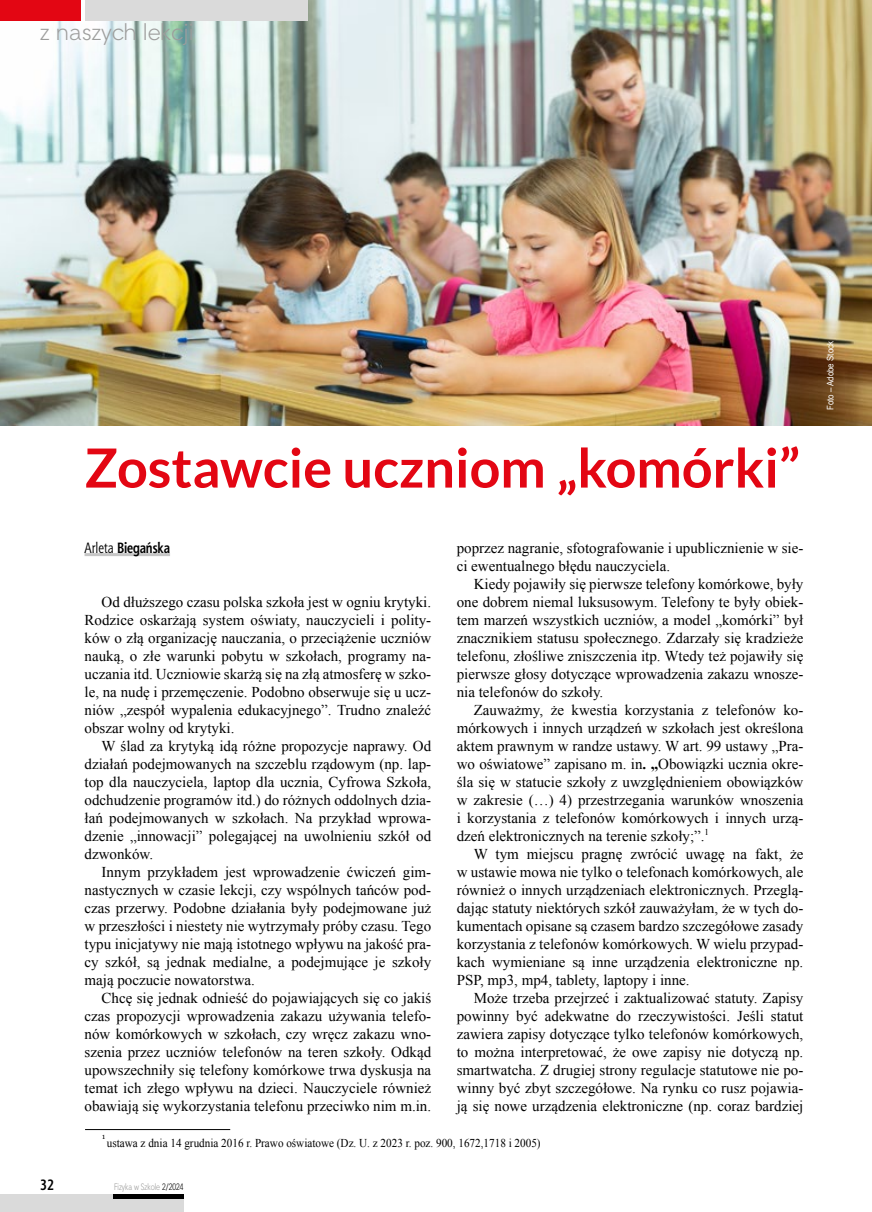
<style>
.page{position:relative;width:872px;height:1212px;background:#fff}
.page>*{position:absolute;margin:0;border:0;box-sizing:border-box;transform-origin:0 0}
.t1{font:700 54px "Lato";color:#e30613}
.t2{font:22.5px "Straight EFN";color:#9d9d9c}
.txt{font:15px/18px "Times New Roman";color:#000;text-align:justify}
.autor{font:700 15px "Aerton Cnd EFN";color:#000}
.t3{font:12px "Times New Roman";color:#000;scale:.93 1}
.t4{font:9px "Straight Cnd EFN";color:#9d9d9c}
.Ryc_copyright{font:9px "Arial";color:#fff;scale:.88 1}
.t5{font:7.65px "Georgia";color:#000;scale:.93 1}
.s1{font-weight:400}
.s2{font-weight:700}
.s3{color:#000}
</style>
<div class="page">
<img style="left:0;top:0;width:872px;height:426px">
<div style="left:0;top:0;width:81px;height:21px;background:#e30613"></div>
<div style="left:85px;top:0;width:223px;height:21px;background:#dadada"></div>
<div style="left:0;top:1194px;width:184px;height:18px;background:#dadada"></div>
<hr style="left:113px;top:1194px;width:71px;height:4px;background:#000">
<hr style="left:85px;top:553px;width:85px;height:3px;background:#c6c6c6">
<hr style="left:85px;top:1129px;width:145px;height:1px;background:#000">
<h2 class="t2" style="left:40px;top:18px;width:155px">z naszych lekcji</h2>
<p class="t1" style="left:85px;top:437px;width:717px">Zostawcie uczniom „komórki”</p>
<p class="autor" style="left:85px;top:539px;width:87px"><span class="s1">Arleta</span> Biegańska</p>
<p class="txt" style="left:85px;top:593px;width:348px;text-indent:17px">Od dłuższego czasu polska szkoła jest w ogniu krytyki.<br>Rodzice oskarżają system oświaty, nauczycieli i polity&shy;ków o złą organizację nauczania, o przeciążenie uczniów nauką, o złe warunki pobytu w szkołach, programy na&shy;uczania itd. Uczniowie skarżą się na złą atmosferę w szko&shy;le, na nudę i przemęczenie. Podobno obserwuje się u ucz&shy;niów „zespół wypalenia edukacyjnego”. Trudno znaleźć obszar wolny od krytyki.</p>
<p class="txt" style="left:85px;top:737px;width:348px;text-indent:17px">W ślad za krytyką idą różne propozycje naprawy. Od działań podejmowanych na szczeblu rządowym (np. lap&shy;top dla nauczyciela, laptop dla ucznia, Cyfrowa Szkoła, odchudzenie programów itd.) do różnych oddolnych dzia&shy;łań podejmowanych w szkołach. Na przykład wprowa&shy;dzenie „innowacji” polegającej na uwolnieniu szkół od dzwonków.</p>
<p class="txt" style="left:85px;top:863px;width:348px;text-indent:17px">Innym przykładem jest wprowadzenie ćwiczeń gim&shy;nastycznych w czasie lekcji, czy wspólnych tańców pod&shy;czas przerwy. Podobne działania były podejmowane już w przeszłości i niestety nie wytrzymały próby czasu. Tego typu inicjatywy nie mają istotnego wpływu na jakość pra&shy;cy szkół, są jednak medialne, a podejmujące je szkoły mają poczucie nowatorstwa.</p>
<p class="txt" style="left:85px;top:989px;width:348px;text-indent:17px">Chcę się jednak odnieść do pojawiających się co jakiś czas propozycji wprowadzenia zakazu używania telefo&shy;nów komórkowych w szkołach, czy wręcz zakazu wno&shy;szenia przez uczniów telefonów na teren szkoły. Odkąd upowszechniły się telefony komórkowe trwa dyskusja na temat ich złego wpływu na dzieci. Nauczyciele również obawiają się wykorzystania telefonu przeciwko nim m.in.</p>
<p class="txt" style="left:457px;top:539px;width:348px">poprzez nagranie, sfotografowanie i upublicznienie w sie&shy;ci ewentualnego błędu nauczyciela.</p>
<p class="txt" style="left:457px;top:575px;width:348px;text-indent:17px">Kiedy pojawiły się pierwsze telefony komórkowe, były one dobrem niemal luksusowym. Telefony te były obiek&shy;tem marzeń wszystkich uczniów, a model „komórki” był znacznikiem statusu społecznego. Zdarzały się kradzieże telefonu, złośliwe zniszczenia itp. Wtedy też pojawiły się pierwsze głosy dotyczące wprowadzenia zakazu wnosze&shy;nia telefonów do szkoły.</p>
<p class="txt" style="left:457px;top:701px;width:348px;text-indent:17px">Zauważmy, że kwestia korzystania z telefonów ko&shy;mórkowych i innych urządzeń w szkołach jest określona aktem prawnym w randze ustawy. W art. 99 ustawy „Pra&shy;wo oświatowe” zapisano m. in<span class="s2">. „</span>Obowiązki ucznia okre&shy;śla się w statucie szkoły z uwzględnieniem obowiązków w zakresie (…) 4) przestrzegania warunków wnoszenia i korzystania z telefonów komórkowych i innych urzą&shy;dzeń elektronicznych na terenie szkoły;”.<sup>1</sup></p>
<p class="txt" style="left:457px;top:845px;width:348px;text-indent:17px">W tym miejscu pragnę zwrócić uwagę na fakt, że w ustawie mowa nie tylko o telefonach komórkowych, ale również o innych urządzeniach elektronicznych. Przeglą&shy;dając statuty niektórych szkół zauważyłam, że w tych do&shy;kumentach opisane są czasem bardzo szczegółowe zasady korzystania z telefonów komórkowych. W wielu przypad&shy;kach wymieniane są inne urządzenia elektroniczne np.<br>PSP, mp3, mp4, tablety, laptopy i inne.</p>
<p class="txt" style="left:457px;top:989px;width:348px;text-indent:17px">Może trzeba przejrzeć i zaktualizować statuty. Zapisy powinny być adekwatne do rzeczywistości. Jeśli statut zawiera zapisy dotyczące tylko telefonów komórkowych, to można interpretować, że owe zapisy nie dotyczą np. smartwatcha. Z drugiej strony regulacje statutowe nie po&shy;winny być zbyt szczegółowe. Na rynku co rusz pojawia&shy;ją się nowe urządzenia elektroniczne (np. coraz bardziej</p>
<p class="t5" style="left:102px;top:1132px;width:5px">1</p>
<p class="t3" style="left:107px;top:1135px;width:468px">ustawa z dnia 14 grudnia 2016 r. Prawo oświatowe (Dz. U. z 2023 r. poz. 900, 1672,1718 i 2005)</p>
<p class="autor" style="left:40px;top:1176px;width:15px">32</p>
<p class="t4" style="left:114px;top:1182px;width:71px">Fizyka w Szkole <span class="s3">2/2024</span></p>
<p class="Ryc_copyright" style="left:824px;top:410px;width:80px;rotate:-90deg">Foto – Adobe Stock</p>
</div>
